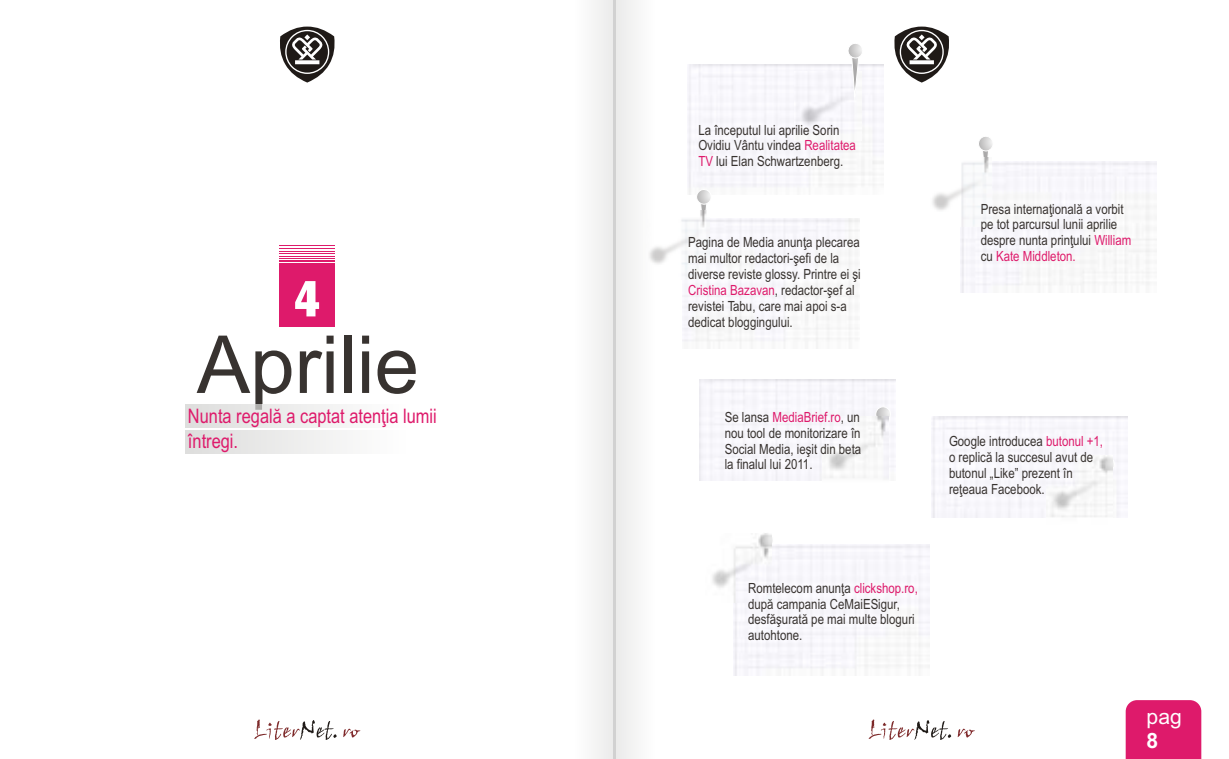
<style>
.page{position:relative;width:1229px;height:759px;background:#fff}
.page>*{position:absolute;margin:0;border:0;box-sizing:border-box;transform-origin:0 0}
.t1{font:80px "Arial";color:#383330}
.t2{font:800 condensed 50px "Akzidenz Grotesk BE";color:#fff}
.t3{font:21.2px "Arial";color:#fff}
.t4{font:700 21.2px "Arial";color:#fff}
.t5{font:20px/25.2px "Arial Narrow";color:#de1a6b}
.t6{font:14px/16px "Arial Narrow";color:#383330}
.s1{color:#de1a6b}
</style>
<div class="page">
<svg style="left:254px;top:719px;width:83px;height:20px"></svg>
<svg style="left:343px;top:728px;width:17px;height:9px"></svg>
<svg style="left:280px;top:27px;width:55px;height:56px"></svg>
<div style="left:279px;top:273px;width:56px;height:54px;background:#de1a6b"></div>
<hr style="left:279px;top:270px;width:56px;height:2px;background:#de1a6b">
<hr style="left:279px;top:268px;width:56px;height:2px;background:#de1a6b">
<hr style="left:279px;top:265px;width:56px;height:2px;background:#de1a6b">
<hr style="left:279px;top:263px;width:56px;height:1px;background:#de1a6b">
<hr style="left:279px;top:260px;width:56px;height:2px;background:#de1a6b">
<hr style="left:279px;top:258px;width:56px;height:1px;background:#de1a6b">
<hr style="left:279px;top:256px;width:56px;height:1px;background:#de1a6b">
<hr style="left:279px;top:253px;width:56px;height:1px;background:#de1a6b">
<svg style="left:868px;top:719px;width:83px;height:20px"></svg>
<svg style="left:957px;top:728px;width:18px;height:9px"></svg>
<svg style="left:894px;top:27px;width:55px;height:56px"></svg>
<div style="left:1126px;top:700px;width:75px;height:58px;background:#de1a6b"></div>
<svg style="left:850px;top:59px;width:10px;height:47px"></svg>
<svg style="left:847px;top:43px;width:16px;height:16px"></svg>
<div style="left:847px;top:42px;width:17px;height:17px;border:1px solid #fff;border-radius:50%"></div>
<div style="left:548px;top:0;width:66px;height:758px;background:linear-gradient(to right,#fff,#eee)"></div>
<div style="left:614px;top:0;width:67px;height:758px;background:linear-gradient(to right,#ededec,#fff)"></div>
<hr style="left:613px;top:0;width:3px;height:758px;background:#d1d1d1">
<svg style="left:701px;top:205px;width:5px;height:5px"></svg>
<svg style="left:696px;top:189px;width:16px;height:16px"></svg>
<div style="left:695px;top:188px;width:17px;height:17px;border:1px solid #fff;border-radius:50%"></div>
<img style="left:643px;top:210px;width:66px;height:69px">
<svg style="left:875px;top:406px;width:16px;height:16px"></svg>
<div style="left:875px;top:405px;width:16px;height:17px;border:1px solid #fff;border-radius:50%"></div>
<img style="left:822px;top:416px;width:67px;height:64px">
<div style="left:758px;top:531px;width:16px;height:17px;border:1px solid #fff;border-radius:50%"></div>
<img style="left:712px;top:533px;width:60px;height:69px">
<svg style="left:983px;top:152px;width:5px;height:5px"></svg>
<svg style="left:978px;top:136px;width:16px;height:15px"></svg>
<div style="left:977px;top:135px;width:17px;height:17px;border:1px solid #fff;border-radius:50%"></div>
<img style="left:932px;top:157px;width:59px;height:69px">
<svg style="left:1099px;top:456px;width:16px;height:16px"></svg>
<div style="left:1098px;top:455px;width:17px;height:17px;border:1px solid #fff;border-radius:50%"></div>
<img style="left:1046px;top:455px;width:66px;height:62px">
<h2 class="t2" style="left:294px;top:277px;width:28px">4</h2>
<h1 class="t1" style="left:197px;top:334px;width:224px">Aprilie</h1>
<h3 class="t5" style="left:188px;top:405px;width:250px">Nunta regală a captat atenţia lumii întregi.</h3>
<p class="t6" style="left:698px;top:123px;width:159px">La începutul lui aprilie Sorin<br>Ovidiu Vântu vindea <span class="s1">Realitatea<br>TV</span> lui Elan Schwartzenberg.</p>
<p class="t6" style="left:688px;top:236px;width:174px">Pagina de Media anunţa plecarea mai multor redactori-şefi de la diverse reviste glossy. Printre ei şi<br><span class="s1">Cristina Bazavan</span>, redactor-şef al revistei Tabu, care mai apoi s-a dedicat bloggingului.</p>
<p class="t6" style="left:725px;top:410px;width:138px;text-align:justify">Se lansa <span class="s1">MediaBrief.ro</span>, un nou tool de monitorizare în Social Media, ieşit din beta la finalul lui 2011.</p>
<p class="t6" style="left:981px;top:202px;width:152px">Presa internaţională a vorbit pe tot parcursul lunii aprilie despre nunta prinţului <span class="s1">William </span>cu <span class="s1">Kate Middleton.</span></p>
<p class="t6" style="left:949px;top:434px;width:156px">Google introducea <span class="s1">butonul +1, </span>o replică la succesul avut de butonul „Like” prezent în reţeaua Facebook.</p>
<p class="t6" style="left:748px;top:581px;width:171px">Romtelecom anunţa <span class="s1">clickshop.ro, </span>după campania CeMaiESigur, desfăşurată pe mai multe bloguri autohtone.</p>
<h3 class="t3" style="left:1146px;top:708px;width:37px">pag</h3>
<h3 class="t4" style="left:1146px;top:732px;width:13px">8</h3>
</div>
